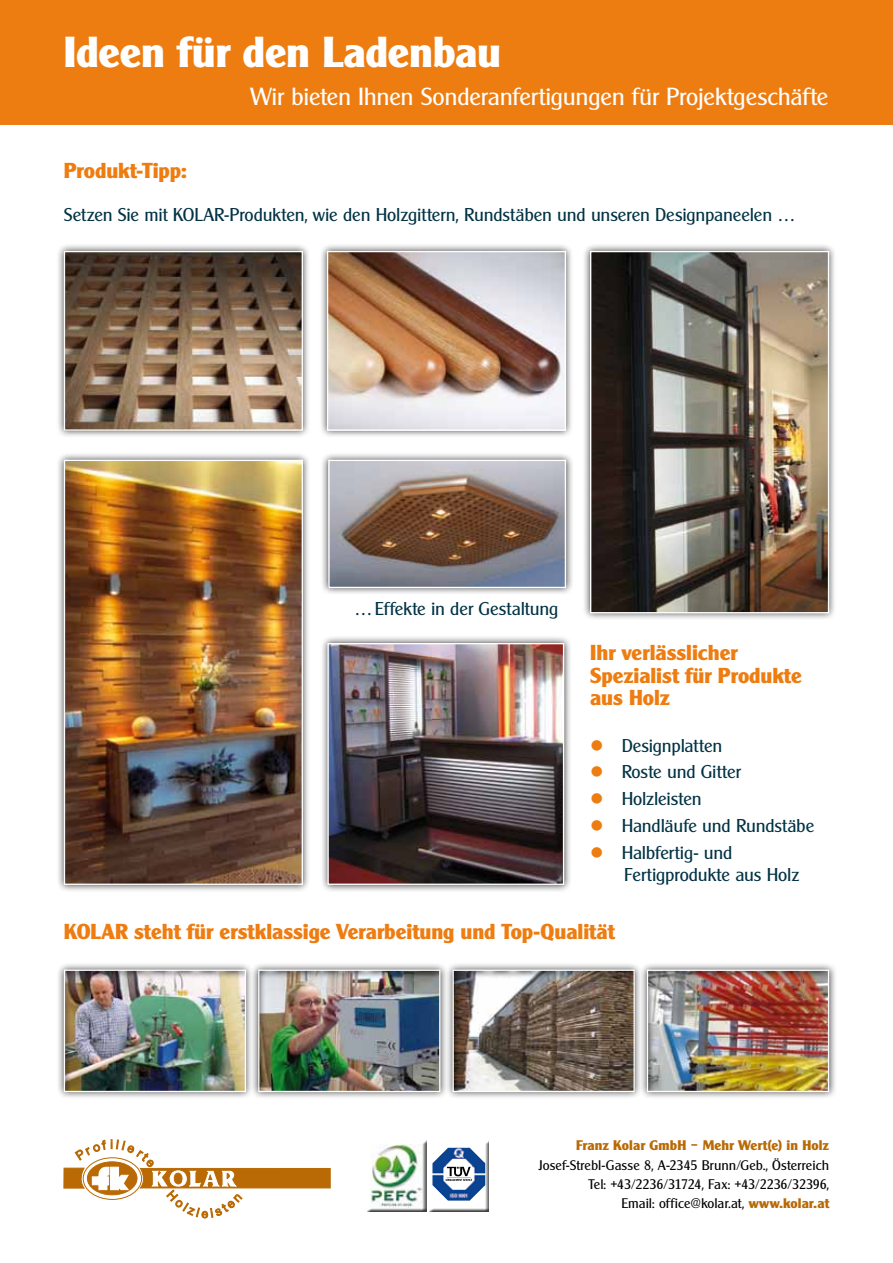
<style>
.page{position:relative;width:893px;height:1263px;background:#fff}
.page>*{position:absolute;margin:0;border:0;box-sizing:border-box;transform-origin:0 0}
.t1{font:700 42px "Cleargothic CE";letter-spacing:-.005em;color:#fff}
.t2{font:24px "Cleargothic CE";letter-spacing:-.01em;color:#fff}
.t3{font:700 21px/22.5px "Cleargothic CE";color:#ee7d11}
.t4{font:18px/22.5px "Cleargothic CE";letter-spacing:-.01em;color:#003244}
.t5{font:13.5px/19.2px "Cleargothic CE";color:#000;text-align:right}
.t6{font:700 13.5px "Cleargothic CE";letter-spacing:.005em;color:#b96a05}
.s1{color:#ee7d11}
.s2{font-weight:700;color:#b96a05}
</style>
<div class="page">
<div style="left:364px;top:1139px;width:63px;height:73px;background:#000;opacity:.75"></div>
<div style="left:426px;top:1139px;width:63px;height:73px;background:#000;opacity:.75"></div>
<svg style="left:64px;top:1140px;width:266px;height:78px"></svg>
<div style="left:0;top:0;width:893px;height:124px;background:#ee7d11"></div>
<div style="left:56px;top:243px;width:254px;height:196px;background:#000;opacity:.75"></div>
<img style="left:66px;top:253px;width:235px;height:176px">
<div style="left:64px;top:251px;width:239px;height:180px;border:1px solid #fff"></div>
<div style="left:56px;top:452px;width:254px;height:441px;background:#000;opacity:.75"></div>
<img style="left:66px;top:462px;width:235px;height:421px">
<div style="left:64px;top:460px;width:239px;height:425px;border:1px solid #fff"></div>
<div style="left:319px;top:243px;width:254px;height:196px;background:#000;opacity:.75"></div>
<img style="left:329px;top:253px;width:235px;height:176px">
<div style="left:327px;top:251px;width:239px;height:180px;border:1px solid #fff"></div>
<div style="left:321px;top:452px;width:253px;height:144px;background:#000;opacity:.75"></div>
<img style="left:330px;top:462px;width:234px;height:124px">
<div style="left:328px;top:460px;width:238px;height:128px;border:1px solid #fff"></div>
<div style="left:582px;top:243px;width:255px;height:378px;background:#000;opacity:.75"></div>
<img style="left:592px;top:253px;width:235px;height:358px">
<div style="left:590px;top:251px;width:239px;height:362px;border:1px solid #fff"></div>
<div style="left:56px;top:962px;width:198px;height:137px;background:#000;opacity:.75"></div>
<img style="left:66px;top:971px;width:178px;height:119px">
<div style="left:64px;top:969px;width:182px;height:123px;border:1px solid #fff"></div>
<div style="left:639px;top:962px;width:198px;height:137px;background:#000;opacity:.75"></div>
<img style="left:649px;top:971px;width:178px;height:119px">
<div style="left:647px;top:969px;width:182px;height:123px;border:1px solid #fff"></div>
<div style="left:250px;top:962px;width:198px;height:137px;background:#000;opacity:.75"></div>
<img style="left:260px;top:971px;width:178px;height:119px">
<div style="left:258px;top:969px;width:182px;height:123px;border:1px solid #fff"></div>
<div style="left:445px;top:962px;width:197px;height:137px;background:#000;opacity:.75"></div>
<img style="left:454px;top:971px;width:179px;height:119px">
<div style="left:452px;top:969px;width:183px;height:123px;border:1px solid #fff"></div>
<div style="left:320px;top:635px;width:252px;height:257px;background:#000;opacity:.75"></div>
<img style="left:329px;top:645px;width:233px;height:238px">
<div style="left:327px;top:643px;width:237px;height:242px;border:1px solid #fff"></div>
<h1 class="t1" style="left:64px;top:27px;width:439px">Ideen für den Ladenbau</h1>
<h2 class="t2" style="left:251px;top:82px;width:579px">Wir bieten Ihnen Sonderanfertigungen für Projektgeschäfte</h2>
<p class="t3" style="left:64px;top:160px;width:124px">Produkt-Tipp:</p>
<p class="t4" style="left:64px;top:203px;width:733px">Setzen Sie mit KOLAR-Produkten, wie den Holzgittern, Rundstäben und unseren Designpaneelen …</p>
<p class="t4" style="left:355px;top:597px;width:205px">…Effekte in der Gestaltung</p>
<p class="t3" style="left:590px;top:641px;width:213px">Ihr verlässlicher<br>Spezialist für Produkte aus Holz</p>
<p class="t4" style="left:590px;top:734px;width:134px"><span class="s1">●</span> Designplatten</p>
<p class="t4" style="left:590px;top:761px;width:152px"><span class="s1">●</span> Roste und Gitter</p>
<p class="t4" style="left:590px;top:787px;width:113px"><span class="s1">●</span> Holzleisten</p>
<p class="t4" style="left:590px;top:814px;width:226px"><span class="s1">●</span> Handläufe und Rundstäbe</p>
<p class="t4" style="left:624px;top:841px;width:177px;text-indent:-34px"><span class="s1">●</span> Halbfertig- und<br>Fertigprodukte aus Holz</p>
<p class="t3" style="left:64px;top:921px;width:552px">KOLAR steht für erstklassige Verarbeitung und Top-Qualität</p>
<p class="t6" style="left:576px;top:1137px;width:254px">Franz Kolar GmbH – Mehr Wert(e) in Holz</p>
<p class="t5" style="left:539px;top:1155px;width:292px">Josef-Strebl-Gasse 8, A-2345 Brunn/Geb., Österreich<br>Tel: +43/2236/31724, Fax: +43/2236/32396,<br>Email: office@kolar.at, <span class="s2">www.kolar.at</span></p>
</div>
